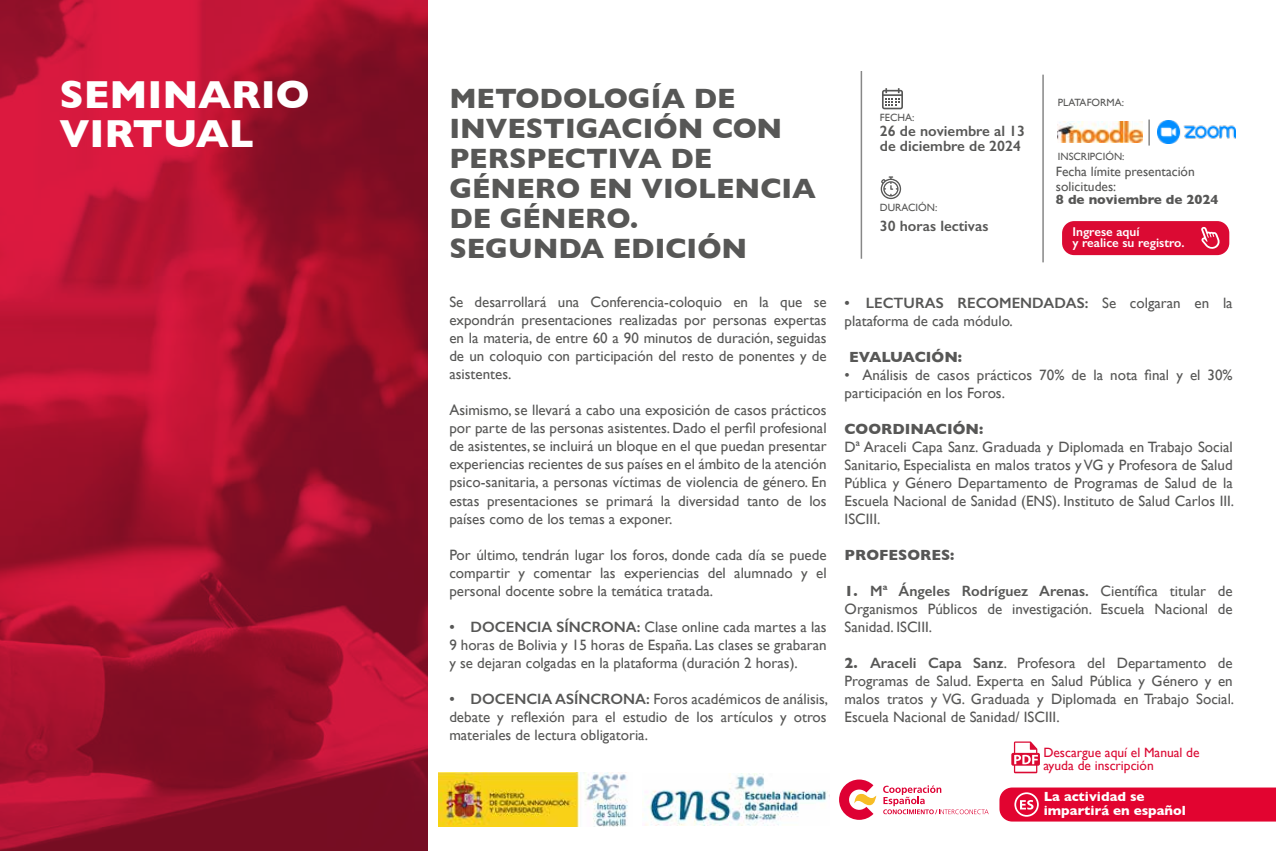
<style>
.page{position:relative;width:1276px;height:851px;background:#fff}
.page>*{position:absolute;margin:0;border:0;box-sizing:border-box;transform-origin:0 0}
.t1{font:700 39.75px/39px "Gill Sans";color:#fff}
.t2{font:700 28.5px/30px "Gill Sans";color:#575756}
.t3{font:15px/18px "Gill Sans";color:#575756;text-align:justify}
.t4{font:600 15px/15px "Gill Sans";color:#575756}
.t5{font:700 15px "Gill Sans";color:#575756}
.t6{font:13.5px/13.5px "Gill Sans";color:#db0a33}
.t7{font:13.5px/15px "Gill Sans";color:#575756}
.t8{font:700 13.5px/13.5px "Gill Sans";color:#fff}
.t9{font:700 13.5px "Gill Sans";color:#575756}
.t10{font:600 12.75px/11.4px "Gill Sans";color:#fff}
.t11{font:10.5px "Gill Sans";color:#575756}
.s1{font-weight:600}
.s2{font-weight:700}
</style>
<div class="page">
<img style="left:0;top:0;width:427px;height:850px">
<hr style="left:860px;top:71px;width:2px;height:188px;background:#878787">
<hr style="left:1042px;top:75px;width:1px;height:187px;background:#878787">
<svg style="left:880px;top:176px;width:21px;height:23px"></svg>
<svg style="left:882px;top:88px;width:21px;height:21px"></svg>
<svg style="left:999px;top:787px;width:277px;height:34px;background:#e30f39"></svg>
<svg style="left:1011px;top:741px;width:29px;height:32px"></svg>
<svg style="left:883px;top:785px;width:105px;height:29px"></svg>
<svg style="left:839px;top:779px;width:37px;height:40px"></svg>
<img style="left:438px;top:772px;width:190px;height:54px">
<img style="left:645px;top:773px;width:183px;height:52px">
<hr style="left:1148px;top:119px;width:2px;height:26px;background:#878787">
<div style="left:1062px;top:221px;width:167px;height:34px;background:#db0a33;border-radius:12px"></div>
<svg style="left:1201px;top:227px;width:18px;height:22px"></svg>
<img style="left:1157px;top:121px;width:78px;height:22px">
<img style="left:1058px;top:121px;width:84px;height:22px">
<h1 class="t1" style="left:59px;top:74px;width:252px">SEMINARIO<br>VIRTUAL</h1>
<h2 class="t2" style="left:449px;top:82px;width:368px">METODOLOGÍA DE<br>INVESTIGACIÓN CON<br>PERSPECTIVA DE<br>GÉNERO EN VIOLENCIA<br>DE GÉNERO.<br>SEGUNDA EDICIÓN</h2>
<p class="t3" style="left:449px;top:293px;width:379px">Se desarrollará una Conferencia-coloquio en la que se expondrán presentaciones realizadas por personas expertas en la materia, de entre 60 a 90 minutos de duración, seguidas de un coloquio con participación del resto de ponentes y de asistentes.</p>
<p class="t3" style="left:449px;top:401px;width:379px">Asimismo, se llevará a cabo una exposición de casos prácticos por parte de las personas asistentes. Dado el perfil profesional de asistentes, se incluirá un bloque en el que puedan presentar experiencias recientes de sus países en el ámbito de la atención psico-sanitaria, a personas víctimas de violencia de género. En estas presentaciones se primará la diversidad tanto de los países como de los temas a exponer.</p>
<p class="t3" style="left:449px;top:545px;width:379px">Por último, tendrán lugar los foros, donde cada día se puede compartir y comentar las experiencias del alumnado y el personal docente sobre la temática tratada.</p>
<p class="t3" style="left:449px;top:617px;width:379px"><span class="s1">• DOCENCIA SÍNCRONA:</span> Clase online cada martes a las 9 horas de Bolivia y 15 horas de España. Las clases se grabaran y se dejaran colgadas en la plataforma (duración 2 horas).</p>
<p class="t3" style="left:449px;top:689px;width:380px"><span class="s1">• DOCENCIA ASÍNCRONA:</span> Foros académicos de análisis, debate y reflexión para el estudio de los artículos y otros materiales de lectura obligatoria.</p>
<p class="t11" style="left:880px;top:111px;width:36px">FECHA:</p>
<p class="t4" style="left:880px;top:123px;width:147px">26 de noviembre al 13 de diciembre de 2024</p>
<p class="t11" style="left:880px;top:201px;width:59px">DURACIÓN:</p>
<p class="t4" style="left:880px;top:218px;width:110px">30 horas lectivas</p>
<p class="t11" style="left:1058px;top:96px;width:68px">PLATAFORMA:</p>
<p class="t11" style="left:1058px;top:150px;width:68px">INSCRIPCIÓN:</p>
<p class="t7" style="left:1056px;top:164px;width:140px">Fecha límite presentación solicitudes:</p>
<p class="t9" style="left:1056px;top:189px;width:164px">8 de noviembre de 2024</p>
<p class="t10" style="left:1072px;top:225px;width:114px">Ingrese aquí<br>y realice su registro.</p>
<p class="t3" style="left:844px;top:293px;width:389px"><span class="s1">• LECTURAS RECOMENDADAS:</span> Se colgaran en la plataforma de cada módulo.</p>
<p class="t5" style="left:849px;top:345px;width:115px">EVALUACIÓN:</p>
<p class="t3" style="left:844px;top:365px;width:389px">• Análisis de casos prácticos 70% de la nota final y el 30% participación en los Foros.</p>
<p class="t5" style="left:844px;top:417px;width:140px">COORDINACIÓN:</p>
<p class="t3" style="left:844px;top:437px;width:391px">Dª Araceli Capa Sanz. Graduada y Diplomada en Trabajo Social Sanitario, Especialista en malos tratos y VG y Profesora de Salud Pública y Género Departamento de Programas de Salud de la Escuela Nacional de Sanidad (ENS). Instituto de Salud Carlos III.<br>ISCIII.</p>
<p class="t5" style="left:844px;top:543px;width:111px">PROFESORES:</p>
<p class="t3" style="left:844px;top:581px;width:389px"><span class="s2">1.</span> <span class="s1">Mª Ángeles Rodríguez Arenas.</span> Científica titular de Organismos Públicos de investigación. Escuela Nacional de Sanidad. ISCIII.</p>
<p class="t3" style="left:844px;top:653px;width:391px"><span class="s2">2.</span> <span class="s1">Araceli Capa Sanz</span>. Profesora del Departamento de Programas de Salud. Experta en Salud Pública y Género y en malos tratos y VG. Graduada y Diplomada en Trabajo Social.<br>Escuela Nacional de Sanidad/ ISCIII.</p>
<p class="t6" style="left:1043px;top:745px;width:158px">Descargue aquí el Manual de ayuda de inscripción</p>
<p class="t8" style="left:1043px;top:789px;width:144px">La actividad se impartirá en español</p>
</div>
